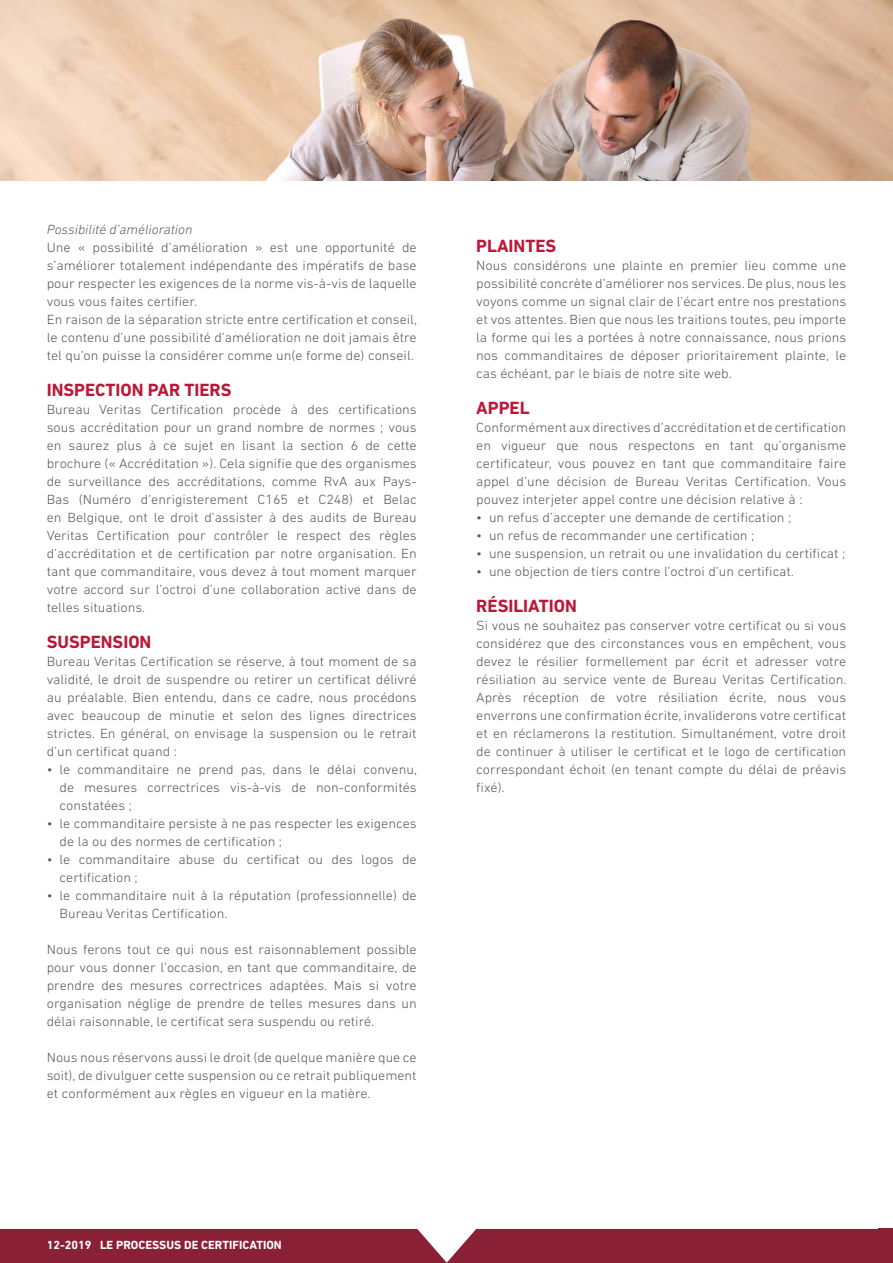
<style>
.page{position:relative;width:893px;height:1263px;background:#fff}
.page>*{position:absolute;margin:0;border:0;box-sizing:border-box;transform-origin:0 0}
.t1{font:700 18px "DIN Next LT Pro";color:#bd1738}
.t2{font:300 13.5px/18px "DIN Next LT Pro";color:#57585a;text-align:justify;scale:1.05 1}
.t3{font:italic 300 13.5px "DIN Next LT Pro";color:#57585a;scale:1.05 1}
.t4{font:700 12px "DIN Next LT Pro";color:#fff}
</style>
<div class="page">
<div style="left:0;top:1229px;width:893px;height:34px;background:#8a2035"></div>
<img style="left:0;top:0;width:893px;height:180px">
<p class="t3" style="left:47px;top:222px;width:140px">Possibilité d’amélioration</p>
<p class="t2" style="left:47px;top:238px;width:354px">Une « possibilité d’amélioration » est une opportunité de s’améliorer totalement indépendante des impératifs de base pour respecter les exigences de la norme vis-à-vis de laquelle vous vous faites certifier.</p>
<p class="t2" style="left:47px;top:310px;width:354px">En raison de la séparation stricte entre certification et conseil, le contenu d’une possibilité d’amélioration ne doit jamais être tel qu’on puisse la considérer comme un(e forme de) conseil.</p>
<p class="t1" style="left:47px;top:379px;width:186px">INSPECTION PAR TIERS</p>
<p class="t2" style="left:47px;top:400px;width:354px">Bureau Veritas Certification procède à des certifications sous accréditation pour un grand nombre de normes ; vous en saurez plus à ce sujet en lisant la section 6 de cette brochure (« Accréditation »). Cela signifie que des organismes de surveillance des accréditations, comme RvA aux Pays-Bas (Numéro d’enrigisterement C165 et C248) et Belac en Belgique, ont le droit d’assister à des audits de Bureau Veritas Certification pour contrôler le respect des règles d’accréditation et de certification par notre organisation. En tant que commanditaire, vous devez à tout moment marquer votre accord sur l’octroi d’une collaboration active dans de telles situations.</p>
<p class="t1" style="left:47px;top:631px;width:106px">SUSPENSION</p>
<p class="t2" style="left:47px;top:652px;width:354px">Bureau Veritas Certification se réserve, à tout moment de sa validité, le droit de suspendre ou retirer un certificat délivré au préalable. Bien entendu, dans ce cadre, nous procédons avec beaucoup de minutie et selon des lignes directrices strictes. En général, on envisage la suspension ou le retrait d’un certificat quand :</p>
<p class="t2" style="left:60px;top:760px;width:342px;text-indent:-13px">• le commanditaire ne prend pas, dans le délai convenu, de mesures correctrices vis-à-vis de non-conformités constatées ;</p>
<p class="t2" style="left:60px;top:814px;width:342px;text-indent:-13px">• le commanditaire persiste à ne pas respecter les exigences de la ou des normes de certification ;</p>
<p class="t2" style="left:60px;top:850px;width:342px;text-indent:-13px">• le commanditaire abuse du certificat ou des logos de certification ;</p>
<p class="t2" style="left:60px;top:886px;width:342px;text-indent:-13px">• le commanditaire nuit à la réputation (professionnelle) de<br>Bureau Veritas Certification.</p>
<p class="t2" style="left:47px;top:940px;width:354px">Nous ferons tout ce qui nous est raisonnablement possible pour vous donner l’occasion, en tant que commanditaire, de prendre des mesures correctrices adaptées. Mais si votre organisation néglige de prendre de telles mesures dans un délai raisonnable, le certificat sera suspendu ou retiré.</p>
<p class="t2" style="left:47px;top:1048px;width:354px">Nous nous réservons aussi le droit (de quelque manière que ce soit), de divulguer cette suspension ou ce retrait publiquement et conformément aux règles en vigueur en la matière.</p>
<p class="t4" style="left:47px;top:1238px;width:236px">12-2019 LE PROCESSUS DE CERTIFICATION</p>
<p class="t1" style="left:476px;top:235px;width:82px">PLAINTES</p>
<p class="t2" style="left:476px;top:256px;width:354px">Nous considérons une plainte en premier lieu comme une possibilité concrète d’améliorer nos services. De plus, nous les voyons comme un signal clair de l’écart entre nos prestations et vos attentes. Bien que nous les traitions toutes, peu importe la forme qui les a portées à notre connaissance, nous prions nos commanditaires de déposer prioritairement plainte, le cas échéant, par le biais de notre site web.</p>
<p class="t1" style="left:476px;top:397px;width:55px">APPEL</p>
<p class="t2" style="left:476px;top:418px;width:354px">Conformément aux directives d’accréditation et de certification en vigueur que nous respectons en tant qu’organisme certificateur, vous pouvez en tant que commanditaire faire appel d’une décision de Bureau Veritas Certification. Vous pouvez interjeter appel contre une décision relative à :</p>
<p class="t2" style="left:476px;top:508px;width:302px">• un refus d’accepter une demande de certification ;</p>
<p class="t2" style="left:476px;top:526px;width:266px">• un refus de recommander une certification ;</p>
<p class="t2" style="left:476px;top:544px;width:353px">• une suspension, un retrait ou une invalidation du certificat ;</p>
<p class="t2" style="left:476px;top:562px;width:304px">• une objection de tiers contre l’octroi d’un certificat.</p>
<p class="t1" style="left:476px;top:595px;width:102px">RÉSILIATION</p>
<p class="t2" style="left:476px;top:616px;width:354px">Si vous ne souhaitez pas conserver votre certificat ou si vous considérez que des circonstances vous en empêchent, vous devez le résilier formellement par écrit et adresser votre résiliation au service vente de Bureau Veritas Certification.<br>Après réception de votre résiliation écrite, nous vous enverrons une confirmation écrite, invaliderons votre certificat et en réclamerons la restitution. Simultanément, votre droit de continuer à utiliser le certificat et le logo de certification correspondant échoit (en tenant compte du délai de préavis fixé).</p>
</div>
